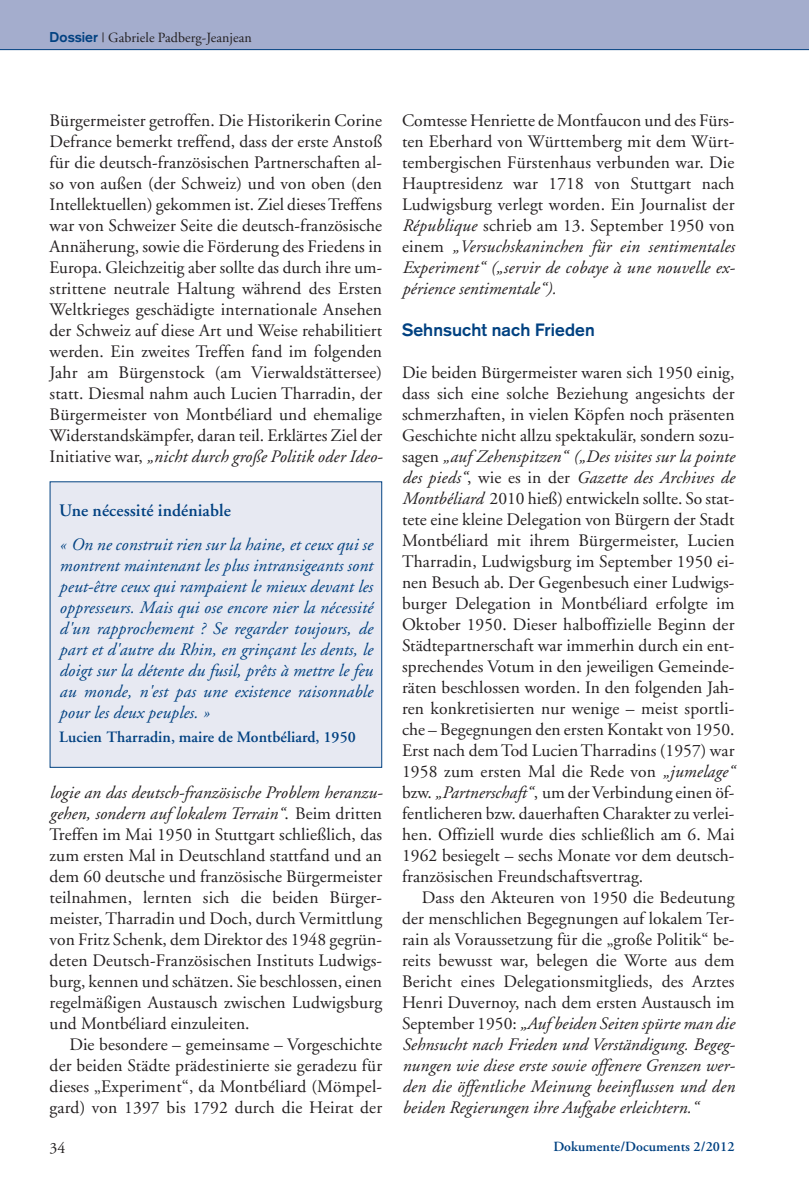
<style>
.page{position:relative;width:809px;height:1191px;background:#fff}
.page>*{position:absolute;margin:0;border:0;box-sizing:border-box;transform-origin:0 0}
.t1{font:17.5px/21px "Adobe Garamond";letter-spacing:.01em;color:#231f20;text-align:justify}
.t2{font:italic 17.5px/21px "Adobe Garamond";letter-spacing:.01em;color:#014181;text-align:justify}
.t3{font:600 17.5px "Adobe Garamond";letter-spacing:.005em;color:#014181}
.t4{font:700 17.5px "Akzidenz Grotesk";letter-spacing:.005em;color:#014181}
.t5{font:600 15.75px "Adobe Garamond";letter-spacing:.005em;color:#014181}
.t6{font:15.75px "Adobe Garamond";color:#231f20}
.t7{font:14px "Adobe Garamond";letter-spacing:.005em;color:#231f20}
.t8{font:600 14px "Adobe Garamond";letter-spacing:.005em;color:#014181}
.s1{font-family:"Akzidenz Grotesk";font-weight:700;color:#014181}
.s2{font-style:italic}
</style>
<div class="page">
<div style="left:0;top:0;width:809px;height:50px;background:#a4adcd"></div>
<hr style="left:0;top:49px;width:809px;height:1px;background:#014181">
<div style="left:50px;top:482px;width:331px;height:285px;background:#e7e9f2"></div>
<p class="t7" style="left:50px;top:32px;width:204px"><span class="s1">Dossier</span> | Gabriele Padberg-Jeanjean</p>
<p class="t1" style="left:50px;top:111px;width:335px">Bürgermeister getroffen. Die Historikerin Corine Defrance bemerkt treffend, dass der erste Anstoß für die deutsch-französischen Partnerschaften al&shy;so von außen (der Schweiz) und von oben (den Intellektuellen) gekommen ist. Ziel diesesTreffens war von Schweizer Seite die deutsch-französische Annäherung, sowie die Förderung des Friedens in Europa. Gleichzeitig aber sollte das durch ihre um&shy;strittene neutrale Haltung während des Ersten Weltkrieges geschädigte internationale Ansehen der Schweiz auf diese Art und Weise rehabilitiert werden. Ein zweites Treffen fand im folgenden Jahr am Bürgenstock (am Vierwaldstättersee) statt. Diesmal nahm auch Lucien Tharradin, der Bürgermeister von Montbéliard und ehemalige Widerstandskämpfer, daran teil. Erklärtes Ziel der Initiative war, <span class="s2">„nicht durch große Politik oder Ideo-</span></p>
<p class="t3" style="left:59px;top:504px;width:173px">Une nécessité indéniable</p>
<p class="t2" style="left:59px;top:535px;width:315px">« On ne construit rien sur la haine, et ceux qui se montrent maintenant les plus intransigeants sont peut-être ceux qui rampaient le mieux devant les oppresseurs. Mais qui ose encore nier la nécessité d'un rapprochement ? Se regarder toujours, de part et d'autre du Rhin, en grinçant les dents, le doigt sur la détente du fusil, prêts à mettre le feu au monde, n'est pas une existence raisonnable pour les deux peuples. »</p>
<p class="t5" style="left:59px;top:731px;width:298px">Lucien Tharradin, maire de Montbéliard, 1950</p>
<p class="t1" style="left:50px;top:783px;width:335px"><span class="s2">logie an das deutsch-französische Problem heranzu&shy;gehen, sondern auf lokalem Terrain“</span>. Beim dritten Treffen im Mai 1950 in Stuttgart schließlich, das zum ersten Mal in Deutschland stattfand und an dem 60 deutsche und französische Bürgermeister teilnahmen, lernten sich die beiden Bürger&shy;meister, Tharradin und Doch, durch Vermittlung von Fritz Schenk, dem Direktor des 1948 gegrün&shy;deten Deutsch-Französischen Instituts Ludwigs&shy;burg, kennen und schätzen. Sie beschlossen, einen regelmäßigen Austausch zwischen Ludwigsburg und Montbéliard einzuleiten.</p>
<p class="t1" style="left:50px;top:1035px;width:334px;text-indent:20px">Die besondere – gemeinsame – Vorgeschichte der beiden Städte prädestinierte sie geradezu für dieses „Experiment“, da Montbéliard (Mömpel&shy;gard) von 1397 bis 1792 durch die Heirat der</p>
<p class="t1" style="left:402px;top:111px;width:335px">Comtesse Henriette de Montfaucon und des Fürs&shy;ten Eberhard von Württemberg mit dem Würt&shy;tembergischen Fürstenhaus verbunden war. Die Hauptresidenz war 1718 von Stuttgart nach Ludwigsburg verlegt worden. Ein Journalist der <span class="s2">République</span> schrieb am 13. September 1950 von einem <span class="s2">„Versuchskaninchen für ein sentimentales Experiment“ („servir de cobaye à une nouvelle ex&shy;périence sentimentale“).</span></p>
<p class="t4" style="left:402px;top:324px;width:194px">Sehnsucht nach Frieden</p>
<p class="t1" style="left:402px;top:363px;width:334px">Die beiden Bürgermeister waren sich 1950 einig, dass sich eine solche Beziehung angesichts der schmerzhaften, in vielen Köpfen noch präsenten Geschichte nicht allzu spektakulär, sondern sozu&shy;sagen <span class="s2">„auf Zehenspitzen“ („Des visites sur la pointe des pieds“</span>, wie es in der <span class="s2">Gazette des Archives de Montbéliard</span> 2010 hieß) entwickeln sollte. So stat&shy;tete eine kleine Delegation von Bürgern der Stadt Montbéliard mit ihrem Bürgermeister, Lucien Tharradin, Ludwigsburg im September 1950 ei&shy;nen Besuch ab. Der Gegenbesuch einer Ludwigs&shy;burger Delegation in Montbéliard erfolgte im Oktober 1950. Dieser halboffizielle Beginn der Städtepartnerschaft war immerhin durch ein ent&shy;sprechendes Votum in den jeweiligen Gemeinde&shy;räten beschlossen worden. In den folgenden Jah&shy;ren konkretisierten nur wenige – meist sportli&shy;che – Begegnungen den ersten Kontakt von 1950.<br>Erst nach demTod LucienTharradins (1957) war 1958 zum ersten Mal die Rede von <span class="s2">„jumelage“ </span>bzw. <span class="s2">„Partnerschaft“</span>, um der Verbindung einen öf&shy;fentlicheren bzw. dauerhaften Charakter zu verlei&shy;hen. Offiziell wurde dies schließlich am 6. Mai 1962 besiegelt – sechs Monate vor dem deutsch&shy;französischen Freundschaftsvertrag.</p>
<p class="t1" style="left:402px;top:888px;width:335px;text-indent:20px">Dass den Akteuren von 1950 die Bedeutung der menschlichen Begegnungen auf lokalem Ter&shy;rain als Voraussetzung für die „große Politik“ be&shy;reits bewusst war, belegen die Worte aus dem Bericht eines Delegationsmitglieds, des Arztes Henri Duvernoy, nach dem ersten Austausch im September 1950: <span class="s2">„Auf beiden Seiten spürte man die Sehnsucht nach Frieden und Verständigung. Begeg&shy;nungen wie diese erste sowie offenere Grenzen wer&shy;den die öffentliche Meinung beeinflussen und den beiden Regierungen ihre Aufgabe erleichtern.“</span></p>
<p class="t6" style="left:50px;top:1141px;width:17px">34</p>
<p class="t8" style="left:553px;top:1141px;width:183px">Dokumente/Documents 2/2012</p>
</div>
